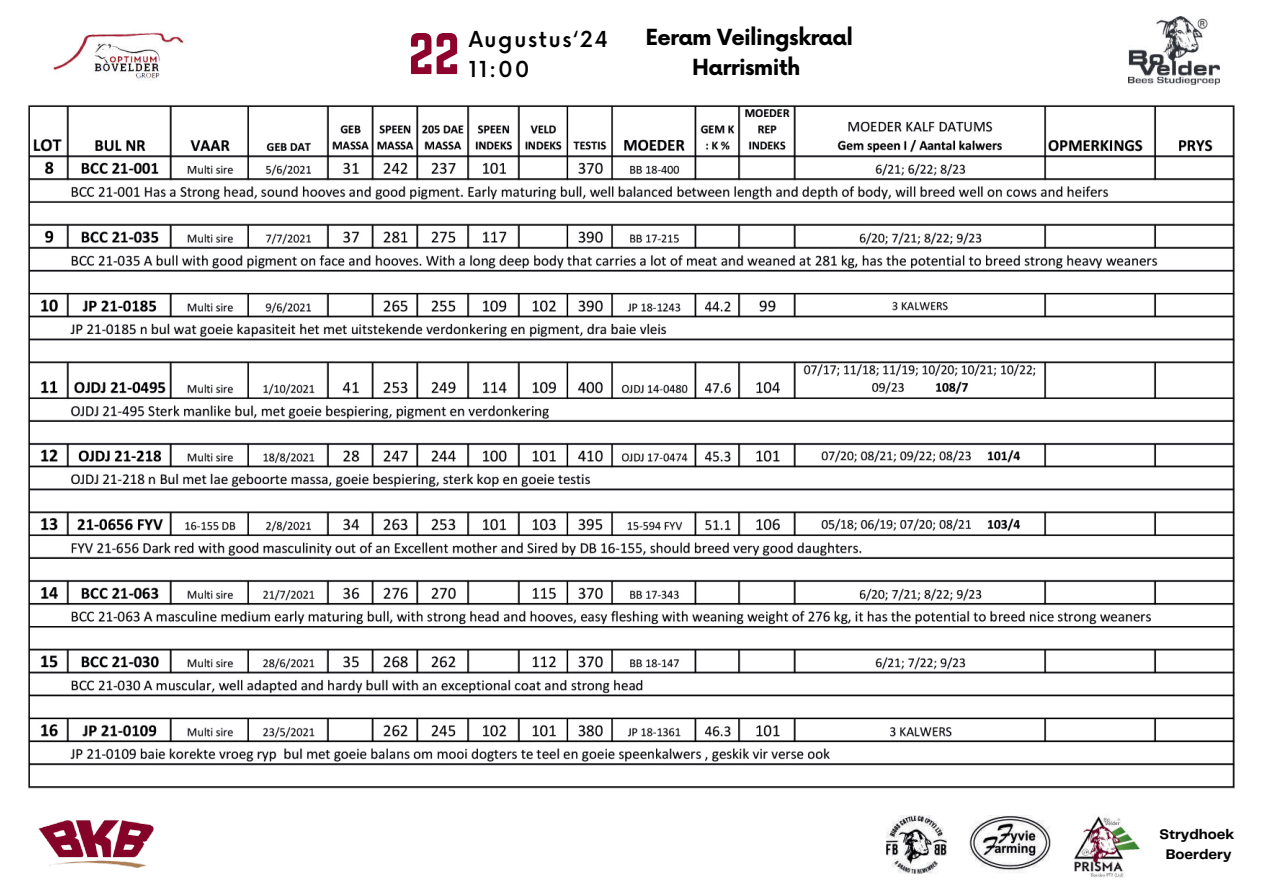
<style>
.page{position:relative;width:1263px;height:894px;background:#fff}
.page>*{position:absolute;margin:0;border:0;box-sizing:border-box;transform-origin:0 0}
.t1{font:51.3px "Norwester";color:#8e032c}
.t2{font:700 21.6px/29.7px "Now";letter-spacing:-.03em;color:#000001;text-align:center}
.t3{font:500 21.45px/29.8px "Now";letter-spacing:.08em;color:#000001}
.t4{font:700 14.4px/19.8px "Telegraf";color:#000;text-align:center}
</style>
<div class="page">
<img style="left:38px;top:820px;width:116px;height:48px">
<img style="left:1129px;top:17px;width:91px;height:67px">
<img style="left:970px;top:815px;width:81px;height:59px">
<img style="left:886px;top:815px;width:61px;height:59px">
<img style="left:1074px;top:814px;width:67px;height:64px">
<img style="left:53px;top:32px;width:131px;height:49px">
<img style="left:28px;top:105px;width:1207px;height:683px">
<h1 class="t1" style="left:408px;top:29px;width:53px">22</h1>
<p class="t2" style="left:645px;top:22px;width:209px">Eeram Veilingskraal<br>Harrismith</p>
<p class="t3" style="left:469px;top:23px;width:141px">Augustus‘24<br>11:00</p>
<p class="t4" style="left:1159px;top:824px;width:76px">Strydhoek<br>Boerdery</p>
</div>
